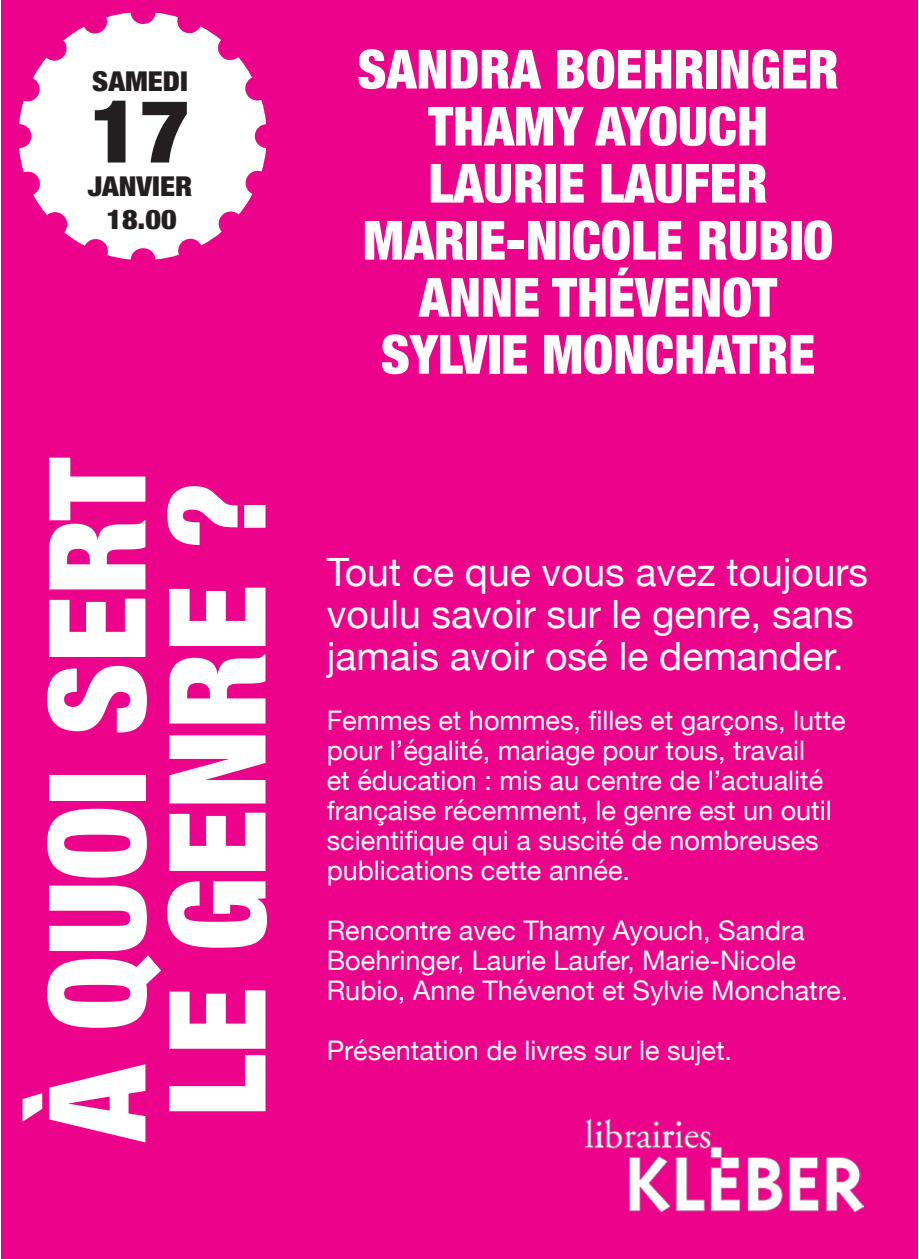
<style>
.page{position:relative;width:919px;height:1259px;background:#fff}
.page>*{position:absolute;margin:0;border:0;box-sizing:border-box;transform-origin:0 0}
.t1{font:900 condensed 135px/120px "Helvetica Neue";color:#fff}
.t2{font:900 condensed 87.3px "Helvetica Neue";color:#231f20;scale:1.1 1}
.t3{font:900 condensed 54px/57px "Helvetica Neue";color:#fff;text-align:center}
.t4{font:39px/42px "Helvetica Neue";color:#fff}
.t5{font:900 condensed 27.3px/33px "Helvetica Neue";color:#231f20;scale:1.1 1}
.t6{font:27px/30px "Helvetica Neue";color:#fff}
</style>
<div class="page">
<div style="left:1px;top:0;width:916px;height:1259px;background:#ed028c"></div>
<svg style="left:19px;top:12px;width:247px;height:248px"></svg>
<img style="left:585px;top:1119px;width:278px;height:92px">
<p class="t5" style="left:92px;top:63px;width:16px">SAMEDI</p>
<h2 class="t2" style="left:90px;top:60px;width:92px">17</h2>
<p class="t5" style="left:106px;top:168px;width:65px;text-indent:-19px">JANVIER<br>18.00</p>
<h1 class="t1" style="left:30px;top:1141px;width:685px;rotate:-90deg">À QUOI SERT<br>LE GENRE ?</h1>
<h3 class="t3" style="left:357px;top:38px;width:483px">SANDRA BOEHRINGER<br>THAMY AYOUCH<br>LAURIE LAUFER<br>MARIE-NICOLE RUBIO<br>ANNE THÉVENOT<br>SYLVIE MONCHATRE</h3>
<h3 class="t4" style="left:327px;top:553px;width:543px">Tout ce que vous avez toujours voulu savoir sur le genre, sans jamais avoir osé le demander.</h3>
<p class="t6" style="left:327px;top:707px;width:520px">Femmes et hommes, filles et garçons, lutte pour l’égalité, mariage pour tous, travail<br>et éducation : mis au centre de l’actualité française récemment, le genre est un outil scientifique qui a suscité de nombreuses publications cette année.</p>
<p class="t6" style="left:327px;top:917px;width:523px">Rencontre avec Thamy Ayouch, Sandra<br>Boehringer, Laurie Laufer, Marie-Nicole<br>Rubio, Anne Thévenot et Sylvie Monchatre.</p>
<p class="t6" style="left:327px;top:1037px;width:407px">Présentation de livres sur le sujet.</p>
</div>
